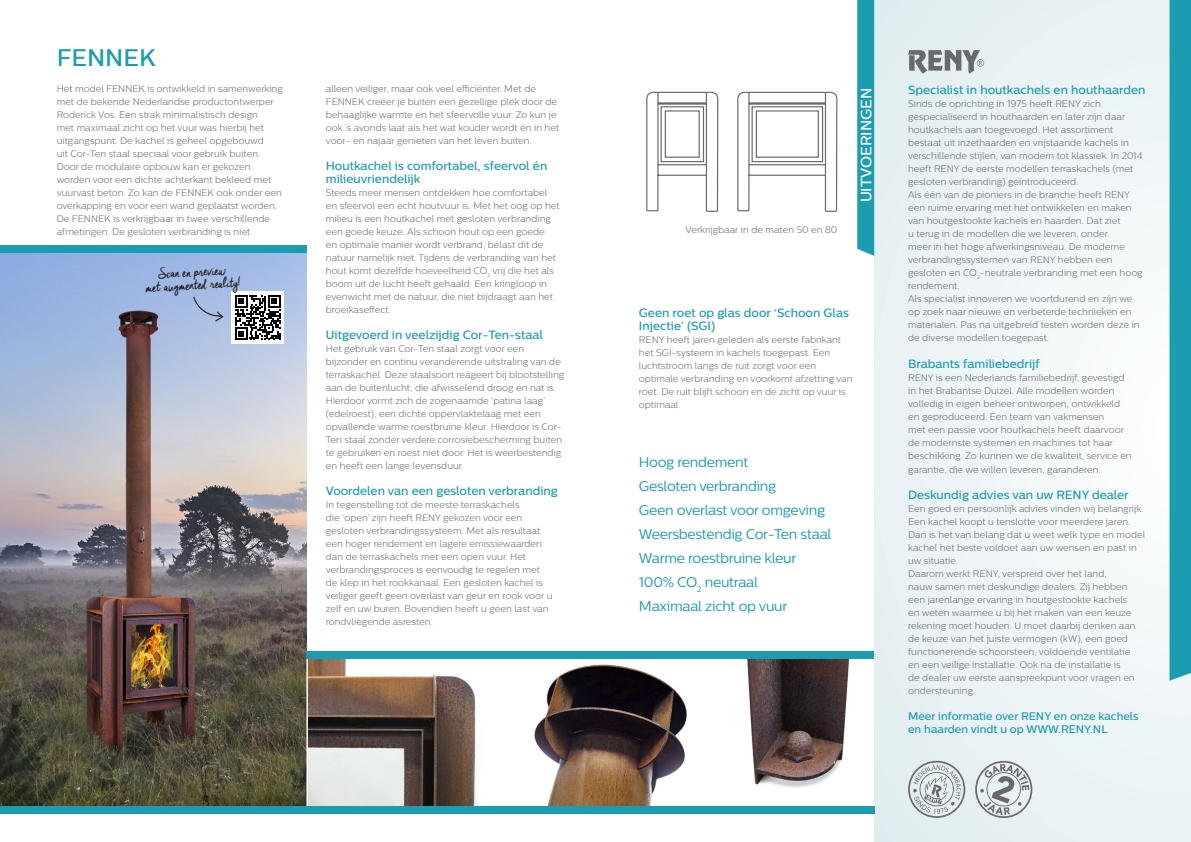
<style>
.page{position:relative;width:1191px;height:842px;background:#fff}
.page>*{position:absolute;margin:0;border:0;box-sizing:border-box;transform-origin:0 0}
.t1{font:500 24px "Centrale Sans";color:#1b9cb1}
.t2{font:17px "Cheddar Jack";color:#231f20}
.t3{font:500 15px "Centrale Sans";color:#fff}
.t4{font:14px "Centrale Sans";letter-spacing:-.02em;color:#1b9cb1}
.t5{font:500 12px/13px "Centrale Sans";color:#1b9cb1}
.t6{font:500 11px/13px "Centrale Sans";color:#1b9cb1}
.t7{font:300 9.5px/13px "Centrale Sans";color:#69696a}
</style>
<div class="page">
<img style="left:747px;top:659px;width:103px;height:129px">
<img style="left:534px;top:664px;width:153px;height:141px">
<img style="left:308px;top:659px;width:170px;height:147px">
<img style="left:0;top:252px;width:306px;height:554px">
<div style="left:874px;top:0;width:317px;height:842px;background:#edf4f6"></div>
<svg style="left:908px;top:50px;width:76px;height:24px"></svg>
<div style="left:306px;top:651px;width:568px;height:8px;background:#1b9cb1"></div>
<div style="left:0;top:806px;width:874px;height:7px;background:#1b9cb1"></div>
<div style="left:0;top:245px;width:306px;height:7px;background:#1b9cb1"></div>
<svg style="left:908px;top:761px;width:57px;height:57px"></svg>
<svg style="left:975px;top:761px;width:57px;height:57px"></svg>
<div style="left:1169px;top:0;width:22px;height:681px;background:#1b9cb1"></div>
<svg style="left:857px;top:0;width:17px;height:256px;background:#219eb3"></svg>
<svg style="left:646px;top:91px;width:192px;height:121px"></svg>
<div style="left:231px;top:291px;width:53px;height:53px;background:#fff"></div>
<svg style="left:235px;top:295px;width:46px;height:45px"></svg>
<svg style="left:193px;top:296px;width:30px;height:26px"></svg>
<p class="t1" style="left:57px;top:44px;width:101px">FENNEK</p>
<p class="t7" style="left:57px;top:82px;width:228px">Het model FENNEK is ontwikkeld in samenwerking met de bekende Nederlandse productontwerper Roderick Vos. Een strak minimalistisch design<br>met maximaal zicht op het vuur was hierbij het uitgangspunt. De kachel is geheel opgebouwd<br>uit Cor-Ten staal speciaal voor gebruik buiten.<br>Door de modulaire opbouw kan er gekozen worden voor een dichte achterkant bekleed met vuurvast beton. Zo kan de FENNEK ook onder een overkapping en voor een wand geplaatst worden.<br>De FENNEK is verkrijgbaar in twee verschillende afmetingen. De gesloten verbranding is niet</p>
<p class="t7" style="left:326px;top:82px;width:235px">alleen veiliger, maar ook veel efficiënter. Met de FENNEK creëer je buiten een gezellige plek door de behaaglijke warmte en het sfeervolle vuur. Zo kun je ook ’s avonds laat als het wat kouder wordt én in het voor- en najaar genieten van het leven buiten.</p>
<p class="t5" style="left:326px;top:159px;width:223px">Houtkachel is comfortabel, sfeervol én milieuvriendelijk</p>
<p class="t7" style="left:326px;top:186px;width:235px">Steeds meer mensen ontdekken hoe comfortabel en sfeervol een echt houtvuur is. Met het oog op het milieu is een houtkachel met gesloten verbranding een goede keuze. Als schoon hout op een goede<br>en optimale manier wordt verbrand, belast dit de natuur namelijk niet. Tijdens de verbranding van het hout komt dezelfde hoeveelheid CO<sub>2</sub> vrij die het als boom uit de lucht heeft gehaald. Een kringloop in evenwicht met de natuur, die niet bijdraagt aan het broeikaseffect.</p>
<p class="t5" style="left:326px;top:328px;width:219px">Uitgevoerd in veelzijdig Cor-Ten-staal</p>
<p class="t7" style="left:326px;top:342px;width:240px">Het gebruik van Cor-Ten staal zorgt voor een bijzonder en continu veranderende uitstraling van de terraskachel. Deze staalsoort reageert bij blootstelling aan de buitenlucht, die afwisselend droog en nat is.<br>Hierdoor vormt zich de zogenaamde ‘patina laag’ (edelroest), een dichte oppervlaktelaag met een opvallende warme roestbruine kleur. Hierdoor is Cor-Ten staal zonder verdere corrosiebescherming buiten te gebruiken en roest niet door. Het is weerbestendig en heeft een lange levensduur.</p>
<p class="t5" style="left:326px;top:484px;width:233px">Voordelen van een gesloten verbranding</p>
<p class="t7" style="left:326px;top:498px;width:228px">In tegenstelling tot de meeste terraskachels<br>die ‘open’ zijn heeft RENY gekozen voor een gesloten verbrandingssysteem. Met als resultaat een hoger rendement en lagere emissiewaarden dan de terraskachels met een open vuur. Het verbrandingsproces is eenvoudig te regelen met de klep in het rookkanaal. Een gesloten kachel is veiliger geeft geen overlast van geur en rook voor u zelf en uw buren. Bovendien heeft u geen last van rondvliegende asresten.</p>
<p class="t2" style="left:158px;top:264px;width:69px;rotate:-3deg">Scan en preview</p>
<p class="t2" style="left:145px;top:278px;width:96px;rotate:-3deg">met augmented reality!</p>
<p class="t7" style="left:685px;top:223px;width:153px">Verkrijgbaar in de maten 50 en 80</p>
<p class="t3" style="left:857px;top:202px;width:116px;rotate:-90deg">UITVOERINGEN</p>
<p class="t5" style="left:639px;top:306px;width:211px">Geen roet op glas door ‘Schoon Glas<br>Injectie’ (SGI)</p>
<p class="t7" style="left:639px;top:333px;width:215px">RENY heeft jaren geleden als eerste fabrikant het SGI-systeem in kachels toegepast. Een luchtstroom langs de ruit zorgt voor een optimale verbranding en voorkomt afzetting van roet. De ruit blijft schoon en de zicht op vuur is optimaal.</p>
<p class="t4" style="left:639px;top:454px;width:111px">Hoog rendement</p>
<p class="t4" style="left:639px;top:478px;width:139px">Gesloten verbranding</p>
<p class="t4" style="left:639px;top:502px;width:188px">Geen overlast voor omgeving</p>
<p class="t4" style="left:639px;top:526px;width:194px">Weersbestendig Cor-Ten staal</p>
<p class="t4" style="left:639px;top:550px;width:159px">Warme roestbruine kleur</p>
<p class="t4" style="left:639px;top:574px;width:120px">100% CO<sub>2</sub> neutraal</p>
<p class="t4" style="left:639px;top:598px;width:150px">Maximaal zicht op vuur</p>
<p class="t5" style="left:908px;top:83px;width:239px">Specialist in houtkachels en houthaarden</p>
<p class="t7" style="left:908px;top:97px;width:236px">Sinds de oprichting in 1975 heeft RENY zich gespecialiseerd in houthaarden en later zijn daar houtkachels aan toegevoegd. Het assortiment bestaat uit inzethaarden en vrijstaande kachels in verschillende stijlen, van modern tot klassiek. In 2014 heeft RENY de eerste modellen terraskachels (met gesloten verbranding) geïntroduceerd.</p>
<p class="t7" style="left:908px;top:188px;width:236px">Als één van de pioniers in de branche heeft RENY een ruime ervaring met het ontwikkelen en maken van houtgestookte kachels en haarden. Dat ziet<br>u terug in de modellen die we leveren, onder<br>meer in het hoge afwerkingsniveau. De moderne verbrandingssystemen van RENY hebben een gesloten en CO<sub>2</sub>-neutrale verbranding met een hoog rendement.</p>
<p class="t7" style="left:908px;top:292px;width:233px">Als specialist innoveren we voortdurend en zijn we op zoek naar nieuwe en verbeterde technieken en materialen. Pas na uitgebreid testen worden deze in de diverse modellen toegepast.</p>
<p class="t5" style="left:908px;top:357px;width:133px">Brabants familiebedrijf</p>
<p class="t7" style="left:908px;top:372px;width:225px">RENY is een Nederlands familiebedrijf, gevestigd in het Brabantse Duizel. Alle modellen worden volledig in eigen beheer ontworpen, ontwikkeld en geproduceerd. Een team van vakmensen<br>met een passie voor houtkachels heeft daarvoor de modernste systemen en machines tot haar beschikking. Zo kunnen we de kwaliteit, service en garantie, die we willen leveren, garanderen.</p>
<p class="t5" style="left:908px;top:487px;width:222px">Deskundig advies van uw RENY dealer</p>
<p class="t7" style="left:908px;top:502px;width:239px">Een goed en persoonlijk advies vinden wij belangrijk.<br>Een kachel koopt u tenslotte voor meerdere jaren.<br>Dan is het van belang dat u weet welk type en model kachel het beste voldoet aan uw wensen en past in uw situatie.</p>
<p class="t7" style="left:908px;top:567px;width:200px">Daarom werkt RENY, verspreid over het land,</p>
<p class="t7" style="left:908px;top:580px;width:229px">nauw samen met deskundige dealers. Zij hebben een jarenlange ervaring in houtgestookte kachels en weten waarmee u bij het maken van een keuze rekening moet houden. U moet daarbij denken aan de keuze van het juiste vermogen (kW), een goed functionerende schoorsteen, voldoende ventilatie en een veilige installatie. Ook na de installatie is<br>de dealer uw eerste aanspreekpunt voor vragen en ondersteuning.</p>
<p class="t6" style="left:908px;top:709px;width:232px">Meer informatie over RENY en onze kachels en haarden vindt u op WWW.RENY.NL</p>
</div>
